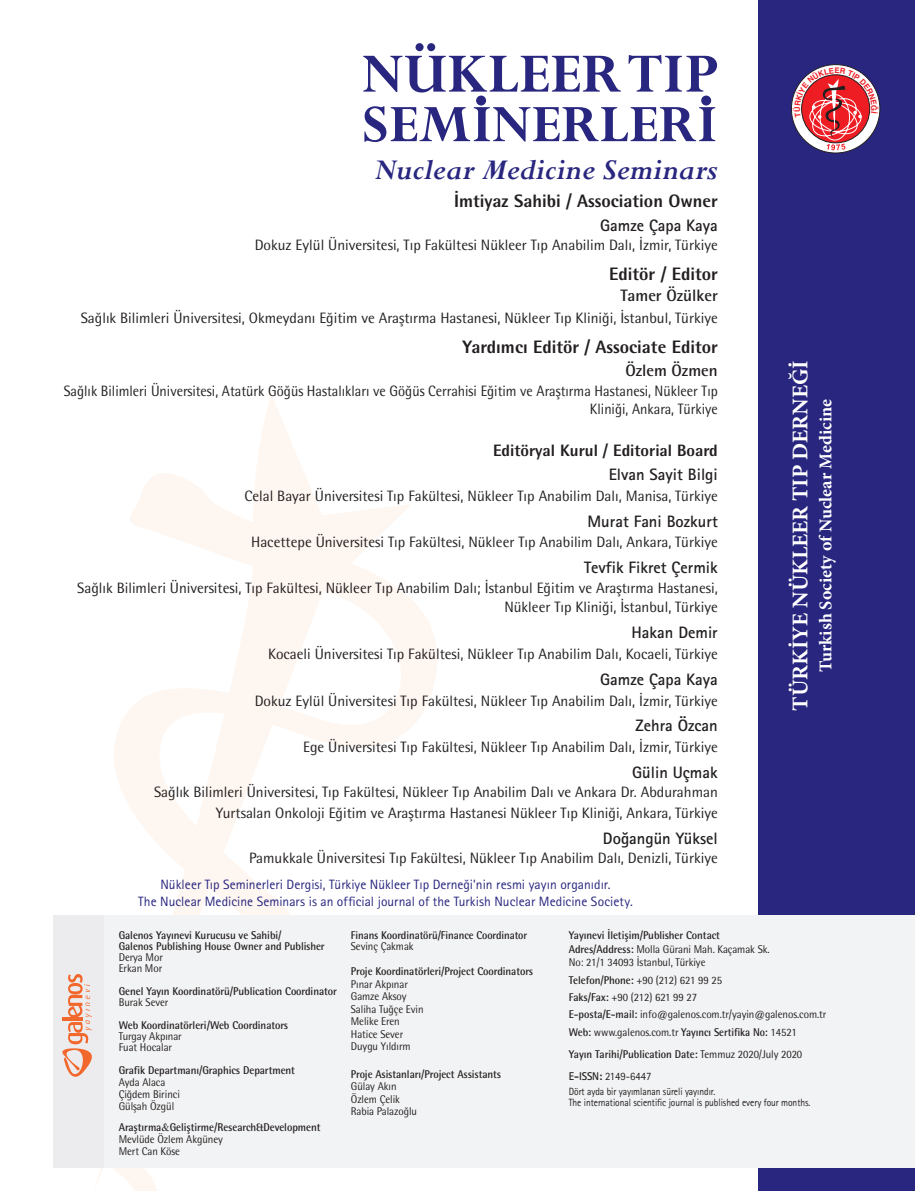
<style>
.page{position:relative;width:915px;height:1191px;background:#fff}
.page>*{position:absolute;margin:0;border:0;box-sizing:border-box;transform-origin:0 0}
.t1{font:700 61.2px "Perpetua Std";color:#28267f}
.t2{font:700 58.05px "Perpetua Std";color:#28267f}
.t3{font:italic 700 32.4px "Perpetua Std";color:#28267f}
.t4{font:700 22.5px "Minion Pro";color:#fff}
.t5{font:800 18px "Rotis Semi Sans Std";color:#231f20}
.t6{font:700 18px "Minion Pro";color:#fff}
.t7{font:700 16.5px "Rotis Sans Serif Std";color:#231f20}
.t8{font:800 16.5px "Rotis Semi Sans Std";color:#231f20}
.t9{font:700 16.5px "Rotis Semi Sans Std";color:#231f20}
.t10{font:15px/19.5px "Rotis Semi Sans Std";color:#231f20;text-align:right}
.t11{font:15px/18px "Rotis Semi Sans Std";color:#231f20;text-align:right;scale:.94 1}
.t12{font:13.5px/16.5px "Rotis Sans Serif Std";color:#28267f;text-align:center}
.t13{font:11.25px/12.5px "Rotis Semi Sans Std";letter-spacing:-.005em;color:#231f20;scale:.95 1}
.t14{font:700 11.25px/11.2px "Rotis Semi Sans Std";letter-spacing:-.005em;color:#231f20;scale:.95 1}
.t15{font:700 11.25px "Rotis Semi Sans Std";letter-spacing:-.005em;color:#231f20;scale:.93 1}
.t16{font:11.25px "Rotis Sans Serif Std";letter-spacing:-.005em;color:#231f20;scale:.95 1}
.t17{font:10.5px/10.5px "Rotis Sans Serif Std";letter-spacing:-.005em;color:#231f20;scale:.9 1}
.s1{font-weight:700}
.s2{font-weight:400}
</style>
<div class="page">
<svg style="left:257px;top:395px;width:43px;height:69px;fill:#fef6f0"></svg>
<svg style="left:53px;top:464px;width:400px;height:704px"></svg>
<svg style="left:94px;top:650px;width:200px;height:541px"></svg>
<div style="left:758px;top:0;width:156px;height:1191px;background:#28267f"></div>
<div style="left:701px;top:96px;width:10px;height:9px;background:#28267f;border-radius:50%"></div>
<div style="left:476px;top:96px;width:10px;height:9px;background:#28267f;border-radius:50%"></div>
<div style="left:53px;top:915px;width:861px;height:252px;background:#f2f3f4"></div>
<div style="left:53px;top:915px;width:51px;height:252px;background:#ececee"></div>
<svg style="left:62px;top:974px;width:30px;height:103px"></svg>
<svg style="left:792px;top:68px;width:86px;height:82px;background:#c67483"></svg>
<h1 class="t1" style="left:362px;top:41px;width:357px">NÜKLEER TIP</h1>
<h2 class="t2" style="left:362px;top:94px;width:357px">SEMINERLERI</h2>
<h3 class="t3" style="left:373px;top:152px;width:346px">Nuclear Medicine Seminars</h3>
<p class="t5" style="left:454px;top:190px;width:265px">İmtiyaz Sahibi / Association Owner</p>
<p class="t7" style="left:600px;top:215px;width:119px">Gamze Çapa Kaya</p>
<p class="t10" style="left:254px;top:235px;width:464px">Dokuz Eylül Üniversitesi, Tıp Fakültesi Nükleer Tıp Anabilim Dalı, İzmir, Türkiye</p>
<p class="t5" style="left:609px;top:263px;width:110px">Editör / Editor</p>
<p class="t9" style="left:620px;top:285px;width:99px">Tamer Özülker</p>
<p class="t10" style="left:81px;top:307px;width:638px">Sağlık Bilimleri Üniversitesi, Okmeydanı Eğitim ve Araştırma Hastanesi, Nükleer Tıp Kliniği, İstanbul, Türkiye</p>
<p class="t5" style="left:462px;top:335px;width:257px">Yardımcı Editör / Associate Editor</p>
<p class="t9" style="left:625px;top:361px;width:94px">Özlem Özmen</p>
<p class="t11" style="left:64px;top:381px;width:697px">Sağlık Bilimleri Üniversitesi, Atatürk Göğüs Hastalıkları ve Göğüs Cerrahisi Eğitim ve Araştırma Hastanesi, Nükleer Tıp<br>Kliniği, Ankara, Türkiye</p>
<p class="t8" style="left:493px;top:440px;width:226px">Editöryal Kurul / Editorial Board</p>
<p class="t7" style="left:608px;top:464px;width:111px">Elvan Sayit Bilgi</p>
<p class="t10" style="left:244px;top:486px;width:475px">Celal Bayar Üniversitesi Tıp Fakültesi, Nükleer Tıp Anabilim Dalı, Manisa, Türkiye</p>
<p class="t7" style="left:587px;top:510px;width:132px">Murat Fani Bozkurt</p>
<p class="t10" style="left:251px;top:532px;width:468px">Hacettepe Üniversitesi Tıp Fakültesi, Nükleer Tıp Anabilim Dalı, Ankara, Türkiye</p>
<p class="t7" style="left:584px;top:557px;width:135px">Tevfik Fikret Çermik</p>
<p class="t10" style="left:77px;top:577px;width:642px">Sağlık Bilimleri Üniversitesi, Tıp Fakültesi, Nükleer Tıp Anabilim Dalı; İstanbul Eğitim ve Araştırma Hastanesi,<br>Nükleer Tıp Kliniği, İstanbul, Türkiye</p>
<p class="t7" style="left:631px;top:622px;width:88px">Hakan Demir</p>
<p class="t10" style="left:268px;top:644px;width:451px">Kocaeli Üniversitesi Tıp Fakültesi, Nükleer Tıp Anabilim Dalı, Kocaeli, Türkiye</p>
<p class="t7" style="left:600px;top:668px;width:119px">Gamze Çapa Kaya</p>
<p class="t10" style="left:254px;top:690px;width:464px">Dokuz Eylül Üniversitesi Tıp Fakültesi, Nükleer Tıp Anabilim Dalı, İzmir, Türkiye</p>
<p class="t7" style="left:635px;top:715px;width:84px">Zehra Özcan</p>
<p class="t10" style="left:303px;top:737px;width:416px">Ege Üniversitesi Tıp Fakültesi, Nükleer Tıp Anabilim Dalı, İzmir, Türkiye</p>
<p class="t7" style="left:632px;top:762px;width:87px">Gülin Uçmak</p>
<p class="t10" style="left:154px;top:781px;width:565px;line-height:20.9px">Sağlık Bilimleri Üniversitesi, Tıp Fakültesi, Nükleer Tıp Anabilim Dalı ve Ankara Dr. Abdurahman<br>Yurtsalan Onkoloji Eğitim ve Araştırma Hastanesi Nükleer Tıp Kliniği, Ankara, Türkiye</p>
<p class="t7" style="left:602px;top:828px;width:116px">Doğangün Yüksel</p>
<p class="t10" style="left:249px;top:848px;width:470px">Pamukkale Üniversitesi Tıp Fakültesi, Nükleer Tıp Anabilim Dalı, Denizli, Türkiye</p>
<p class="t12" style="left:138px;top:876px;width:496px">Nükleer Tıp Seminerleri Dergisi, Türkiye Nükleer Tıp Derneği’nin resmi yayın organıdır.<br>The Nuclear Medicine Seminars is an official journal of the Turkish Nuclear Medicine Society.</p>
<p class="t13" style="left:568px;top:928px;width:213px;line-height:13.5px"><span class="s1">Yayınevi İletişim/Publisher Contact<br>Adres/Address:</span> Molla Gürani Mah. Kaçamak Sk.<br>No: 21/1 34093 İstanbul, Türkiye</p>
<p class="t13" style="left:568px;top:971px;width:272px;line-height:17.4px"><span class="s1">Telefon/Phone:</span> +90 (212) 621 99 25<br><span class="s1">Faks/Fax:</span> +90 (212) 621 99 27<br><span class="s1">E-posta/E-mail:</span> info@galenos.com.tr/yayin@galenos.com.tr <span class="s1">Web:</span> www.galenos.com.tr <span class="s1">Yayıncı Sertifika No:</span> 14521</p>
<p class="t14" style="left:568px;top:1048px;width:247px">Yayın Tarihi/Publication Date: <span class="s2">Temmuz 2020/July 2020</span></p>
<p class="t16" style="left:568px;top:1069px;width:88px"><span class="s1">E-ISSN:</span> 2149-6447</p>
<p class="t17" style="left:568px;top:1086px;width:270px">Dört ayda bir yayımlanan süreli yayındır.<br>The international scientific journal is published every four months.</p>
<h3 class="t4" style="left:784px;top:711px;width:352px;rotate:-90deg">TÜRKİYE NÜKLEER TIP DERNEĞİ</h3>
<p class="t6" style="left:812px;top:672px;width:274px;rotate:-90deg">Turkish Society of Nuclear Medicine</p>
<p class="t14" style="left:119px;top:929px;width:218px">Galenos Yayınevi Kurucusu ve Sahibi/<br>Galenos Publishing House Owner and Publisher</p>
<p class="t13" style="left:119px;top:951px;width:48px;line-height:11.2px">Derya Mor<br>Erkan Mor</p>
<p class="t14" style="left:119px;top:985px;width:231px">Genel Yayın Koordinatörü/Publication Coordinator</p>
<p class="t13" style="left:119px;top:996px;width:54px">Burak Sever</p>
<p class="t14" style="left:119px;top:1019px;width:180px">Web Koordinatörleri/Web Coordinators</p>
<p class="t13" style="left:119px;top:1030px;width:68px;line-height:11.2px">Turgay Akpınar<br>Fuat Hocalar</p>
<p class="t14" style="left:119px;top:1064px;width:187px">Grafik Departmanı/Graphics Department</p>
<p class="t13" style="left:119px;top:1075px;width:66px;line-height:12px">Ayda Alaca<br>Çiğdem Birinci<br>Gülşah Özgül</p>
<p class="t14" style="left:119px;top:1121px;width:214px">Araştırma Geliştirme/Research&amp;Development</p>
<p class="t13" style="left:119px;top:1133px;width:111px;line-height:12px">Mevlüde Özlem Akgüney<br>Mert Can Köse</p>
<p class="t15" style="left:351px;top:927px;width:191px">Finans Koordinatörü/Finance Coordinator</p>
<p class="t13" style="left:351px;top:940px;width:68px">Sevinç Çakmak</p>
<p class="t14" style="left:351px;top:965px;width:193px">Proje Koordinatörleri/Project Coordinators</p>
<p class="t13" style="left:351px;top:977px;width:78px">Pınar Akpınar<br>Gamze Aksoy<br>Saliha Tuğçe Evin<br>Melike Eren<br>Hatice Sever<br>Duygu Yıldırm</p>
<p class="t14" style="left:351px;top:1068px;width:159px">Proje Asistanları/Project Assistants</p>
<p class="t13" style="left:351px;top:1080px;width:71px">Gülay Akın<br>Özlem Çelik<br>Rabia Palazoğlu</p>
</div>
